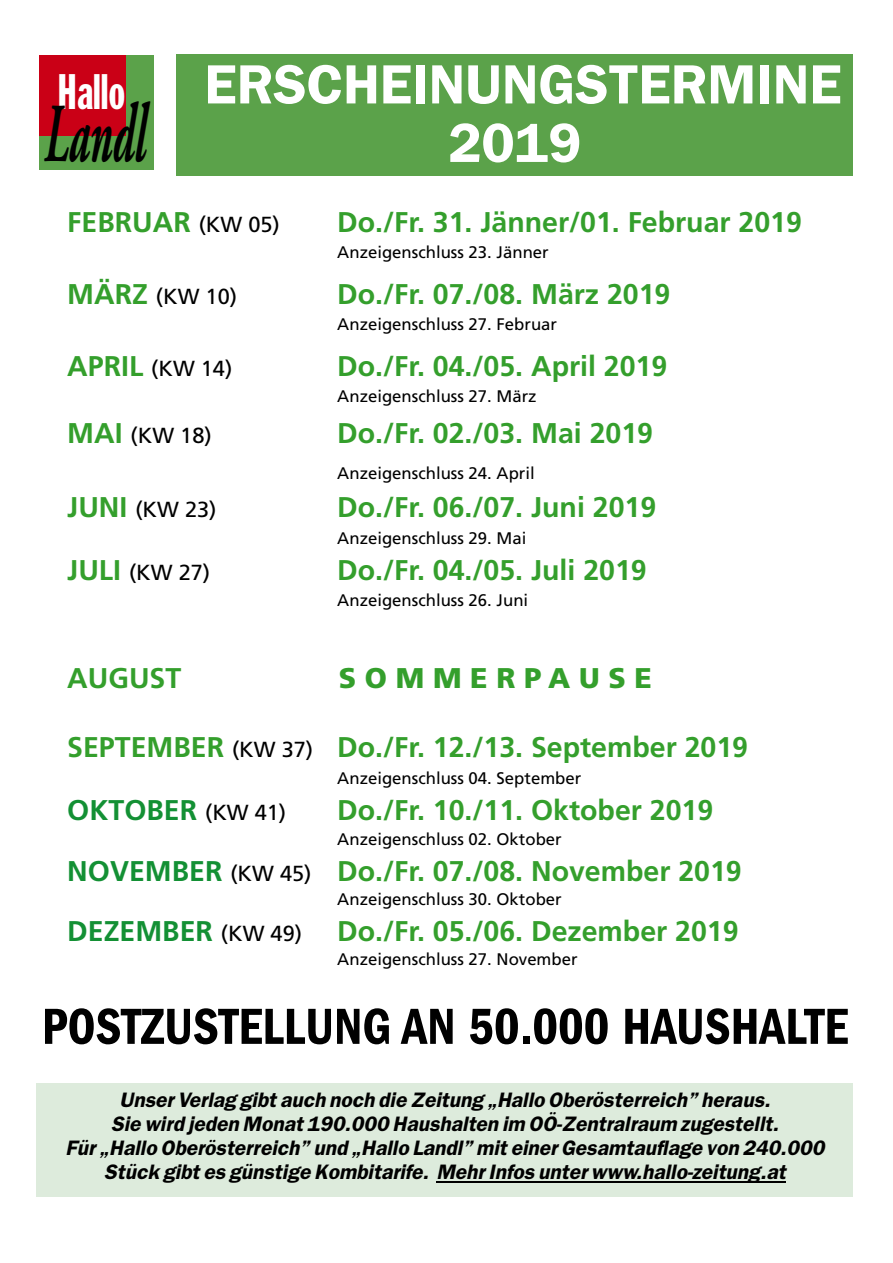
<style>
.page{position:relative;width:893px;height:1263px;background:#fff}
.page>*{position:absolute;margin:0;border:0;box-sizing:border-box;transform-origin:0 0}
.t1{font:83.55px "Adobe Garamond Bold Italic Os F+IUKARL";color:#000;scale:.5 1}
.t2{font:55.5px/58.5px "Franklin Gothic Demi+NPTKBN";color:#fff;text-align:center}
.t3{font:52.5px "Franklin Gothic Demi Cnd+GTNBXF";color:#000;scale:.96 1}
.t4{font:49.05px "Franklin Gothic Extra Cond+XRXCIU";color:#fff;scale:.94 1}
.t5{font:28.5px "Frutiger Bold+AKDOVE";color:#349f2c}
.t6{font:28.5px "Frutiger Bold+AKDOVE";color:#139034}
.t7{font:28.5px "Frutiger Black+CZVESW";letter-spacing:.305em;color:#349f2c}
.t8{font:21.75px "Frutiger Roman+MNRUBE";color:#000}
.t9{font:21px/24px "Franklin Gothic Demi Oblique+WALJRN";color:#000;text-align:center}
.t10{font:16.8px "Frutiger Roman+MNRUBE";color:#000}
.s1{font-family:"Frutiger Roman+MNRUBE";font-size:21.75px;color:#000}
.s2{font-family:"Frutiger Bold+AKDOVE";font-size:28.5px;color:#349f2c}
.s3{color:#139034}
</style>
<div class="page">
<div style="left:176px;top:54px;width:677px;height:122px;background:#5ba24a"></div>
<div style="left:37px;top:1083px;width:816px;height:113px;background:#ddebdc"></div>
<hr style="left:436px;top:1181px;width:350px;height:1px;background:#000">
<div style="left:39px;top:55px;width:115px;height:115px;background:#5ba24a"></div>
<div style="left:39px;top:55px;width:87px;height:80px;background:#ca0016"></div>
<h3 class="t4" style="left:58px;top:74px;width:74px">Hallo</h3>
<h1 class="t1" style="left:44px;top:101px;width:205px">Landl</h1>
<h2 class="t2" style="left:205px;top:55px;width:639px">ERSCHEINUNGSTERMINE<br>2019</h2>
<p class="t5" style="left:67px;top:210px;width:214px">FEBRUAR <span class="s1">(KW 05)</span></p>
<p class="t5" style="left:337px;top:210px;width:466px">Do./Fr. 31. Jänner/01. Februar 2019</p>
<p class="t10" style="left:337px;top:245px;width:213px">Anzeigenschluss 23. Jänner</p>
<p class="t8" style="left:67px;top:287px;width:171px"><span class="s2">MÄRZ</span> (KW 10)</p>
<p class="t5" style="left:337px;top:282px;width:335px">Do./Fr. 07./08. März 2019</p>
<p class="t10" style="left:337px;top:317px;width:221px">Anzeigenschluss 27. Februar</p>
<p class="t8" style="left:67px;top:359px;width:167px"><span class="s2">APRIL</span> (KW 14)</p>
<p class="t5" style="left:337px;top:354px;width:331px">Do./Fr. 04./05. April 2019</p>
<p class="t10" style="left:337px;top:389px;width:201px">Anzeigenschluss 27. März</p>
<p class="t8" style="left:67px;top:427px;width:146px"><span class="s2">MAI</span> (KW 18)</p>
<p class="t5" style="left:337px;top:422px;width:317px">Do./Fr. 02./03. Mai 2019</p>
<p class="t10" style="left:337px;top:467px;width:199px">Anzeigenschluss 24. April</p>
<p class="t8" style="left:67px;top:500px;width:151px"><span class="s2">JUNI</span> (KW 23)</p>
<p class="t5" style="left:337px;top:495px;width:320px">Do./Fr. 06./07. Juni 2019</p>
<p class="t10" style="left:337px;top:531px;width:191px">Anzeigenschluss 29. Mai</p>
<p class="t8" style="left:67px;top:564px;width:144px"><span class="s2">JULI</span> (KW 27)</p>
<p class="t5" style="left:337px;top:559px;width:311px">Do./Fr. 04./05. Juli 2019</p>
<p class="t10" style="left:337px;top:593px;width:192px">Anzeigenschluss 26. Juni</p>
<p class="t5" style="left:67px;top:667px;width:116px">AUGUST</p>
<p class="t7" style="left:339px;top:667px;width:315px">SOMMERPAUSE</p>
<p class="t5" style="left:67px;top:736px;width:682px">SEPTEMBER <span class="s1">(KW 37)</span> Do./Fr. 12./13. September 2019</p>
<p class="t10" style="left:337px;top:772px;width:246px">Anzeigenschluss 04. September</p>
<p class="t6" style="left:67px;top:799px;width:220px">OKTOBER <span class="s1">(KW 41)</span></p>
<p class="t5" style="left:337px;top:799px;width:377px">Do./Fr. 10./11. Oktober 2019</p>
<p class="t10" style="left:337px;top:832px;width:226px">Anzeigenschluss 02. Oktober</p>
<p class="t5" style="left:67px;top:859px;width:676px"><span class="s3">NOVEMBER</span> <span class="s1">(KW 45)</span> Do./Fr. 07./08. November 2019</p>
<p class="t10" style="left:337px;top:892px;width:226px">Anzeigenschluss 30. Oktober</p>
<p class="t5" style="left:67px;top:919px;width:673px"><span class="s3">DEZEMBER</span> <span class="s1">(KW 49)</span> Do./Fr. 05./06. Dezember 2019</p>
<p class="t10" style="left:337px;top:952px;width:242px">Anzeigenschluss 27. November</p>
<h3 class="t3" style="left:42px;top:1009px;width:841px">POSTZUSTELLUNG AN 50.000 HAUSHALTE</h3>
<p class="t9" style="left:66px;top:1087px;width:760px">Unser Verlag gibt auch noch die Zeitung „Hallo Oberösterreich” heraus.<br>Sie wird jeden Monat 190.000 Haushalten im OÖ-Zentralraum zugestellt.<br>Für „Hallo Oberösterreich” und „Hallo Landl” mit einer Gesamtauflage von 240.000<br>Stück gibt es günstige Kombitarife. Mehr Infos unter www.hallo-zeitung.at</p>
</div>
